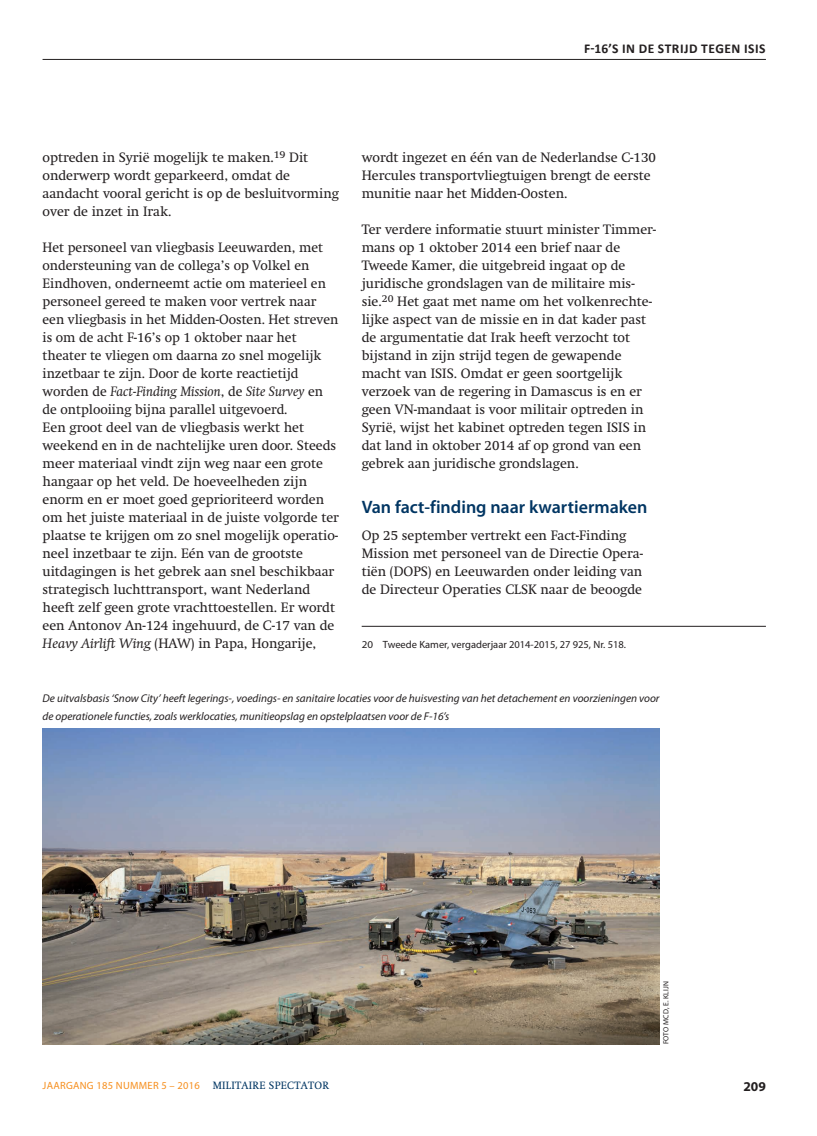
<style>
.page{position:relative;width:817px;height:1136px;background:#fff}
.page>*{position:absolute;margin:0;border:0;box-sizing:border-box;transform-origin:0 0}
.t1{font:600 18px "Myriad Pro";color:#003562}
.t2{font:13.5px/18px "Swift";color:#231f20}
.t3{font:700 13.5px "Calibri";letter-spacing:.04em;color:#231f20}
.t4{font:700 13.5px "Myriad Pro";color:#231f20}
.t5{font:italic 11.25px/18px "Myriad Pro";color:#231f20}
.t6{font:10.5px "Myriad Pro";color:#231f20;scale:1.05 1}
.t7{font:10.5px "Myriad Pro";letter-spacing:.025em;color:#f68f1e}
.t8{font:7.5px "Myriad Pro";letter-spacing:.02em;color:#231f20}
.s1{font-style:italic}
.s2{font-family:"Swift";color:#003562}
</style>
<div class="page">
<hr style="left:43px;top:59px;width:722px;height:1px;background:#231f20">
<img style="left:43px;top:728px;width:616px;height:316px">
<hr style="left:361px;top:626px;width:404px;height:1px;background:#231f20">
<p class="t3" style="left:584px;top:40px;width:167px">F-16’S IN DE STRIJD TEGEN ISIS</p>
<p class="t2" style="left:43px;top:148px;width:298px">optreden in Syrië mogelijk te maken.<sup>19</sup> Dit onderwerp wordt geparkeerd, omdat de aandacht vooral gericht is op de besluitvorming over de inzet in Irak.</p>
<p class="t2" style="left:43px;top:238px;width:298px">Het personeel van vliegbasis Leeuwarden, met ondersteuning van de collega’s op Volkel en Eindhoven, onderneemt actie om materieel en personeel gereed te maken voor vertrek naar een vliegbasis in het Midden-Oosten. Het streven is om de acht F-16’s op 1 oktober naar het theater te vliegen om daarna zo snel mogelijk inzetbaar te zijn. Door de korte reactietijd worden de <span class="s1">Fact-Finding Mission</span>, de <span class="s1">Site Survey</span> en de ontplooiing bijna parallel uitgevoerd.<br>Een groot deel van de vliegbasis werkt het weekend en in de nachtelijke uren door. Steeds meer materiaal vindt zijn weg naar een grote hangaar op het veld. De hoeveelheden zijn enorm en er moet goed geprioriteerd worden om het juiste materiaal in de juiste volgorde ter plaatse te krijgen om zo snel mogelijk operatio&shy;neel inzetbaar te zijn. Eén van de grootste uitdagingen is het gebrek aan snel beschikbaar strategisch luchttransport, want Nederland heeft zelf geen grote vrachttoestellen. Er wordt een Antonov An-124 ingehuurd, de C-17 van de <span class="s1">Heavy Airlift Wing</span> (HAW) in Papa, Hongarije,</p>
<p class="t2" style="left:361px;top:148px;width:296px">wordt ingezet en één van de Nederlandse C-130<br>Hercules transportvliegtuigen brengt de eerste munitie naar het Midden-Oosten.</p>
<p class="t2" style="left:361px;top:220px;width:296px">Ter verdere informatie stuurt minister Timmer&shy;mans op 1 oktober 2014 een brief naar de Tweede Kamer, die uitgebreid ingaat op de juridische grondslagen van de militaire mis&shy;sie.<sup>20</sup> Het gaat met name om het volkenrechte&shy;lijke aspect van de missie en in dat kader past de argumentatie dat Irak heeft verzocht tot bijstand in zijn strijd tegen de gewapende macht van ISIS. Omdat er geen soortgelijk verzoek van de regering in Damascus is en er geen VN-mandaat is voor militair optreden in Syrië, wijst het kabinet optreden tegen ISIS in dat land in oktober 2014 af op grond van een gebrek aan juridische grondslagen.</p>
<h1 class="t1" style="left:361px;top:497px;width:287px">Van fact-finding naar kwartiermaken</h1>
<p class="t2" style="left:361px;top:526px;width:283px">Op 25 september vertrekt een Fact-Finding Mission met personeel van de Directie Opera&shy;tiën (DOPS) en Leeuwarden onder leiding van de Directeur Operaties CLSK naar de beoogde</p>
<p class="t6" style="left:361px;top:638px;width:253px">20 Tweede Kamer, vergaderjaar 2014-2015, 27 925, Nr. 518.</p>
<p class="t5" style="left:43px;top:689px;width:618px">De uitvalsbasis ‘Snow City’ heeft legerings-, voedings- en sanitaire locaties voor de huisvesting van het detachement en voorzieningen voor de operationele functies, zoals werklocaties, munitieopslag en opstelplaatsen voor de F-16’s</p>
<p class="t8" style="left:661px;top:1044px;width:63px;rotate:-90deg">Foto MCD, E. Klijn</p>
<p class="t7" style="left:43px;top:1079px;width:288px">JAARGANG 185 NUMMER 5 – 2016 <span class="s2">MILITAIRE SPECTATOR</span></p>
<p class="t4" style="left:743px;top:1078px;width:24px">209</p>
</div>
